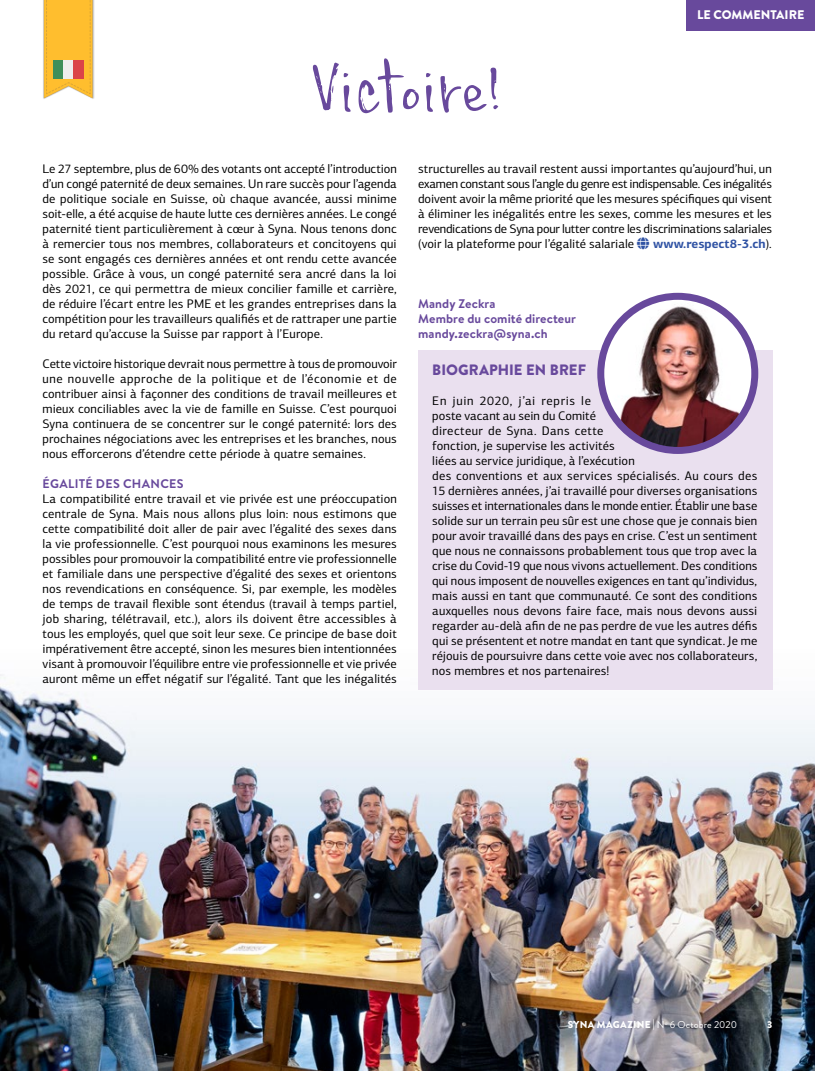
<style>
.page{position:relative;width:815px;height:1071px;background:#fff}
.page>*{position:absolute;margin:0;border:0;box-sizing:border-box;transform-origin:0 0}
.t1{font:112.5px "skydancer";letter-spacing:-.03em;color:#68499c}
.t2{font:900 15px "Brandon Text";color:#68499c}
.t3{font:12.5px/15px "PF Centro Sans Pro";letter-spacing:.005em;color:#000;text-align:justify}
.t4{font:700 12.5px/15px "Brandon Text";letter-spacing:.01em;color:#68499c}
.t5{font:700 12.5px "PF Centro Sans Pro";color:#3053a4}
.t6{font:900 12.5px "Brandon Grotesque";letter-spacing:-.005em;color:#fff}
.t7{font:900 10px "Brandon Grotesque";letter-spacing:.03em;color:#fff}
.s1{font-weight:400;color:#000}
.s2{font-weight:400}
</style>
<div class="page">
<img style="left:0;top:648px;width:815px;height:422px">
<div style="left:418px;top:350px;width:354px;height:339px;background:#eae0ef"></div>
<div style="left:687px;top:0;width:128px;height:30px;background:#68499c"></div>
<img style="left:601px;top:296px;width:154px;height:154px;border-radius:77px">
<div style="left:597px;top:293px;width:161px;height:161px;border:7px solid #68499c;border-radius:50%"></div>
<img style="left:43px;top:0;width:51px;height:99px">
<svg style="left:44px;top:0;width:49px;height:98px"></svg>
<div style="left:53px;top:61px;width:10px;height:18px;background:#3f8f5a"></div>
<div style="left:63px;top:61px;width:10px;height:18px;background:#efeeee"></div>
<div style="left:73px;top:61px;width:11px;height:18px;background:#db4549"></div>
<h1 class="t1" style="left:311px;top:36px;width:195px">Victoire!</h1>
<p class="t6" style="left:697px;top:6px;width:109px">LE COMMENTAIRE</p>
<p class="t3" style="left:43px;top:161px;width:356px">Le 27 septembre, plus de 60% des votants ont accepté l’introduction d’un congé paternité de deux semaines. Un rare succès pour l’agenda de politique sociale en Suisse, où chaque avancée, aussi minime soit-elle, a été acquise de haute lutte ces dernières années. Le congé paternité tient particulièrement à cœur à Syna. Nous tenons donc à remercier tous nos membres, collaborateurs et concitoyens qui se sont engagés ces dernières années et ont rendu cette avancée possible. Grâce à vous, un congé paternité sera ancré dans la loi dès 2021, ce qui permettra de mieux concilier famille et carrière, de réduire l’écart entre les PME et les grandes entreprises dans la compétition pour les travailleurs qualifiés et de rattraper une partie du retard qu’accuse la Suisse par rapport à l’Europe.</p>
<p class="t3" style="left:43px;top:356px;width:356px">Cette victoire historique devrait nous permettre à tous de promouvoir une nouvelle approche de la politique et de l’économie et de contribuer ainsi à façonner des conditions de travail meilleures et mieux conciliables avec la vie de famille en Suisse. C’est pourquoi Syna continuera de se concentrer sur le congé paternité: lors des prochaines négociations avec les entreprises et les branches, nous nous efforcerons d’étendre cette période à quatre semaines.</p>
<p class="t4" style="left:43px;top:475px;width:142px">ÉGALITÉ DES CHANCES</p>
<p class="t3" style="left:43px;top:491px;width:356px">La compatibilité entre travail et vie privée est une préoccupation centrale de Syna. Mais nous allons plus loin: nous estimons que cette compatibilité doit aller de pair avec l’égalité des sexes dans la vie professionnelle. C’est pourquoi nous examinons les mesures possibles pour promouvoir la compatibilité entre vie professionnelle et familiale dans une perspective d’égalité des sexes et orientons nos revendications en conséquence. Si, par exemple, les modèles de temps de travail flexible sont étendus (travail à temps partiel, job sharing, télétravail, etc.), alors ils doivent être accessibles à tous les employés, quel que soit leur sexe. Ce principe de base doit impérativement être accepté, sinon les mesures bien intentionnées visant à promouvoir l’équilibre entre vie professionnelle et vie privée auront même un effet négatif sur l’égalité. Tant que les inégalités</p>
<p class="t3" style="left:418px;top:161px;width:355px">structurelles au travail restent aussi importantes qu’aujourd’hui, un examen constant sous l’angle du genre est indispensable. Ces inégalités doivent avoir la même priorité que les mesures spécifiques qui visent à éliminer les inégalités entre les sexes, comme les mesures et les revendications de Syna pour lutter contre les discriminations salariales (voir la plateforme pour l’égalité salariale</p>
<p class="t5" style="left:653px;top:235px;width:120px">www.respect8-3.ch<span class="s1">).</span></p>
<p class="t4" style="left:418px;top:295px;width:159px">Mandy Zeckra<br>Membre du comité directeur mandy.zeckra@syna.ch</p>
<p class="t2" style="left:432px;top:359px;width:155px">BIOGRAPHIE EN BREF</p>
<p class="t3" style="left:432px;top:393px;width:327px;text-align:left">En juin 2020, j’ai repris le<br>poste vacant au sein du Comité<br>directeur de Syna. Dans cette<br>fonction, je supervise les activités<br>liées au service juridique, à l’exécution<br>des conventions et aux services spécialisés. Au cours des 15 dernières années, j’ai travaillé pour diverses organisations suisses et internationales dans le monde entier. Établir une base solide sur un terrain peu sûr est une chose que je connais bien pour avoir travaillé dans des pays en crise. C’est un sentiment que nous ne connaissons probablement tous que trop avec la crise du Covid-19 que nous vivons actuellement. Des conditions qui nous imposent de nouvelles exigences en tant qu’individus, mais aussi en tant que communauté. Ce sont des conditions auxquelles nous devons faire face, mais nous devons aussi regarder au-delà afin de ne pas perdre de vue les autres défis qui se présentent et notre mandat en tant que syndicat. Je me réjouis de poursuivre dans cette voie avec nos collaborateurs, nos membres et nos partenaires!</p>
<p class="t7" style="left:568px;top:1017px;width:171px">SYNA MAGAZINE | <span class="s2">N</span><sup>o</sup> <span class="s2">6 Octobre 2020</span></p>
<p class="t7" style="left:767px;top:1017px;width:7px">3</p>
</div>
